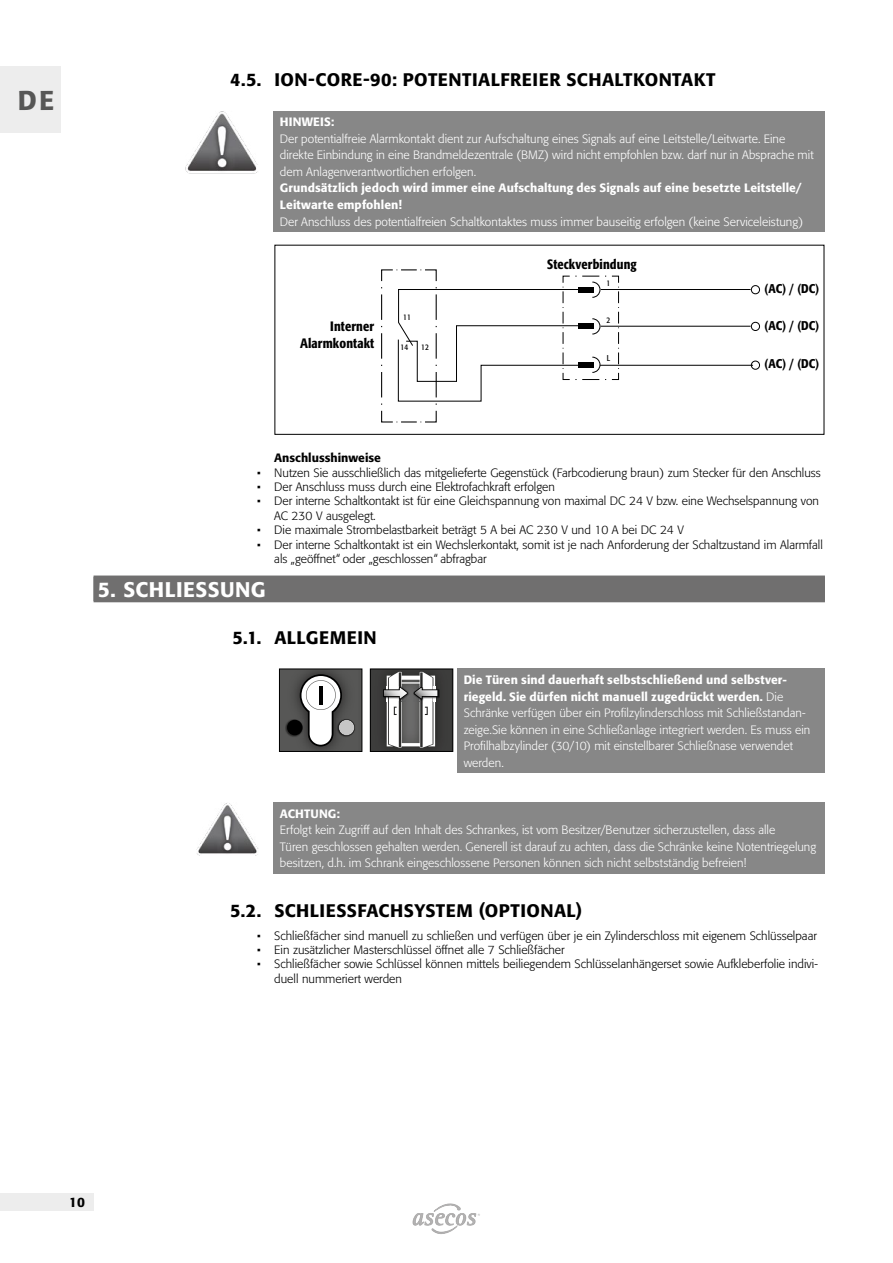
<style>
.page{position:relative;width:893px;height:1263px;background:#fff}
.page>*{position:absolute;margin:0;border:0;box-sizing:border-box;transform-origin:0 0}
.t1{font:500 27px "Formata Pro";color:#575756}
.t2{font:500 21px "Formata Pro";letter-spacing:.025em;color:#fff}
.t3{font:500 18px "Formata Pro";letter-spacing:.025em;color:#000}
.t4{font:500 condensed 13.5px/16.2px "Formata Pro";letter-spacing:.01em;color:#000;text-align:right}
.t5{font:500 13.5px "Formata Pro";color:#000}
.t6{font:500 condensed 12.6px "Formata Pro";letter-spacing:.01em;color:#000}
.t7{font:300 12px/16.5px "Formata Pro";color:#fff}
.t8{font:300 12px/14.4px "Formata Pro";color:#000}
.t9{font:500 12px/16.5px "Formata Pro";letter-spacing:.005em;color:#fff}
.t10{font:500 12px "Formata Pro";color:#000}
.t11{font:condensed 8.4px "Formata Pro";color:#000}
.s1{font-weight:500}
</style>
<div class="page">
<div style="left:0;top:1194px;width:94px;height:17px;background:#ededed"></div>
<svg style="left:413px;top:1204px;width:67px;height:29px"></svg>
<div style="left:0;top:67px;width:61px;height:66px;background:#ededed"></div>
<div style="left:94px;top:575px;width:731px;height:26px;background:#706f6f"></div>
<div style="left:94px;top:577px;width:731px;height:25px;background:#706f6f"></div>
<div style="left:273px;top:111px;width:552px;height:121px;background:#878787"></div>
<img style="left:185px;top:111px;width:73px;height:62px">
<div style="left:751px;top:285px;width:9px;height:9px;border:1px solid #000;border-radius:50%"></div>
<div style="left:751px;top:322px;width:9px;height:9px;border:1px solid #000;border-radius:50%"></div>
<div style="left:751px;top:361px;width:9px;height:8px;border:1px solid #000;border-radius:50%"></div>
<hr style="left:601px;top:289px;width:150px;height:1px;background:#000">
<hr style="left:601px;top:326px;width:150px;height:1px;background:#000">
<svg style="left:381px;top:269px;width:238px;height:154px"></svg>
<hr style="left:600px;top:365px;width:153px;height:1px;background:#000">
<div style="left:457px;top:669px;width:368px;height:104px;background:#878787"></div>
<div style="left:279px;top:669px;width:83px;height:82px;background:#575756"></div>
<img style="left:295px;top:671px;width:40px;height:79px">
<img style="left:285px;top:719px;width:15px;height:18px">
<div style="left:287px;top:720px;width:16px;height:15px;background:#000;border-radius:50%"></div>
<svg style="left:300px;top:674px;width:55px;height:72px"></svg>
<div style="left:279px;top:669px;width:83px;height:83px;border:1px solid #000"></div>
<div style="left:372px;top:671px;width:79px;height:79px;background:#3b3b3a"></div>
<img style="left:438px;top:686px;width:2px;height:15px">
<img style="left:382px;top:686px;width:1px;height:15px">
<svg style="left:383px;top:672px;width:55px;height:75px"></svg>
<div style="left:370px;top:669px;width:83px;height:83px;border:1px solid #000"></div>
<div style="left:273px;top:802px;width:552px;height:72px;background:#878787"></div>
<img style="left:196px;top:803px;width:63px;height:52px">
<h1 class="t1" style="left:18px;top:83px;width:38px">DE</h1>
<h3 class="t3" style="left:230px;top:68px;width:487px">4.5. ION-CORE-90: POTENTIALFREIER SCHALTKONTAKT</h3>
<p class="t9" style="left:280px;top:114px;width:56px">HINWEIS:</p>
<p class="t7" style="left:280px;top:131px;width:535px">Der potentialfreie Alarmkontakt dient zur Aufschaltung eines Signals auf eine Leitstelle/Leitwarte. Eine direkte Einbindung in eine Brandmeldezentrale (BMZ) wird nicht empfohlen bzw. darf nur in Absprache mit dem Anlagenverantwortlichen erfolgen.</p>
<p class="t9" style="left:280px;top:180px;width:523px">Grundsätzlich jedoch wird immer eine Aufschaltung des Signals auf eine besetzte Leitstelle/<br>Leitwarte empfohlen!</p>
<p class="t7" style="left:280px;top:213px;width:525px">Der Anschluss des potentialfreien Schaltkontaktes muss immer bauseitig erfolgen (keine Serviceleistung)</p>
<p class="t4" style="left:300px;top:318px;width:76px">Interner<br>Alarmkontakt</p>
<p class="t11" style="left:403px;top:312px;width:9px">11</p>
<p class="t11" style="left:401px;top:341px;width:9px">14</p>
<p class="t11" style="left:421px;top:341px;width:9px">12</p>
<p class="t4" style="left:547px;top:256px;width:91px">Steckverbindung</p>
<p class="t11" style="left:606px;top:278px;width:5px">1</p>
<p class="t11" style="left:606px;top:315px;width:5px">2</p>
<p class="t11" style="left:607px;top:352px;width:5px">L</p>
<p class="t6" style="left:765px;top:281px;width:56px">(AC) / (DC)</p>
<p class="t6" style="left:765px;top:317px;width:56px">(AC) / (DC)</p>
<p class="t6" style="left:765px;top:356px;width:56px">(AC) / (DC)</p>
<p class="t10" style="left:274px;top:450px;width:108px">Anschlusshinweise</p>
<p class="t8" style="left:257px;top:465px;width:565px">• Nutzen Sie ausschließlich das mitgelieferte Gegenstück (Farbcodierung braun) zum Stecker für den Anschluss</p>
<p class="t8" style="left:257px;top:480px;width:299px">• Der Anschluss muss durch eine Elektrofachkraft erfolgen</p>
<p class="t8" style="left:274px;top:494px;width:546px;text-indent:-17px">• Der interne Schaltkontakt ist für eine Gleichspannung von maximal DC 24 V bzw. eine Wechselspannung von<br>AC 230 V ausgelegt.</p>
<p class="t8" style="left:257px;top:523px;width:428px">• Die maximale Strombelastbarkeit beträgt 5 A bei AC 230 V und 10 A bei DC 24 V</p>
<p class="t8" style="left:274px;top:537px;width:550px;text-indent:-17px">• Der interne Schaltkontakt ist ein Wechslerkontakt, somit ist je nach Anforderung der Schaltzustand im Alarmfall als „geöffnet“ oder „geschlossen“ abfragbar</p>
<h2 class="t2" style="left:98px;top:576px;width:169px">5. SCHLIESSUNG</h2>
<h3 class="t3" style="left:233px;top:626px;width:146px">5.1. ALLGEMEIN</h3>
<p class="t7" style="left:464px;top:672px;width:348px"><span class="s1">Die Türen sind dauerhaft selbstschließend und selbstver&shy;riegeld. Sie dürfen nicht manuell zugedrückt werden.</span> Die Schränke verfügen über ein Profilzylinderschloss mit Schließstandan&shy;zeige.Sie können in eine Schließanlage integriert werden. Es muss ein Profilhalbzylinder (30/10) mit einstellbarer Schließnase verwendet werden.</p>
<p class="t9" style="left:280px;top:805px;width:62px">ACHTUNG:</p>
<p class="t7" style="left:280px;top:822px;width:538px">Erfolgt kein Zugriff auf den Inhalt des Schrankes, ist vom Besitzer/Benutzer sicherzustellen, dass alle<br>Türen geschlossen gehalten werden. Generell ist darauf zu achten, dass die Schränke keine Notentriegelung besitzen, d.h. im Schrank eingeschlossene Personen können sich nicht selbstständig befreien!</p>
<h3 class="t3" style="left:230px;top:899px;width:354px">5.2. SCHLIESSFACHSYSTEM (OPTIONAL)</h3>
<p class="t8" style="left:257px;top:928px;width:561px">• Schließfächer sind manuell zu schließen und verfügen über je ein Zylinderschloss mit eigenem Schlüsselpaar</p>
<p class="t8" style="left:257px;top:943px;width:309px">• Ein zusätzlicher Masterschlüssel öffnet alle 7 Schließfächer</p>
<p class="t8" style="left:274px;top:957px;width:545px;text-indent:-17px">• Schließfächer sowie Schlüssel können mittels beiliegendem Schlüsselanhängerset sowie Aufkleberfolie indivi&shy;duell nummeriert werden</p>
<p class="t5" style="left:69px;top:1194px;width:17px">10</p>
</div>
